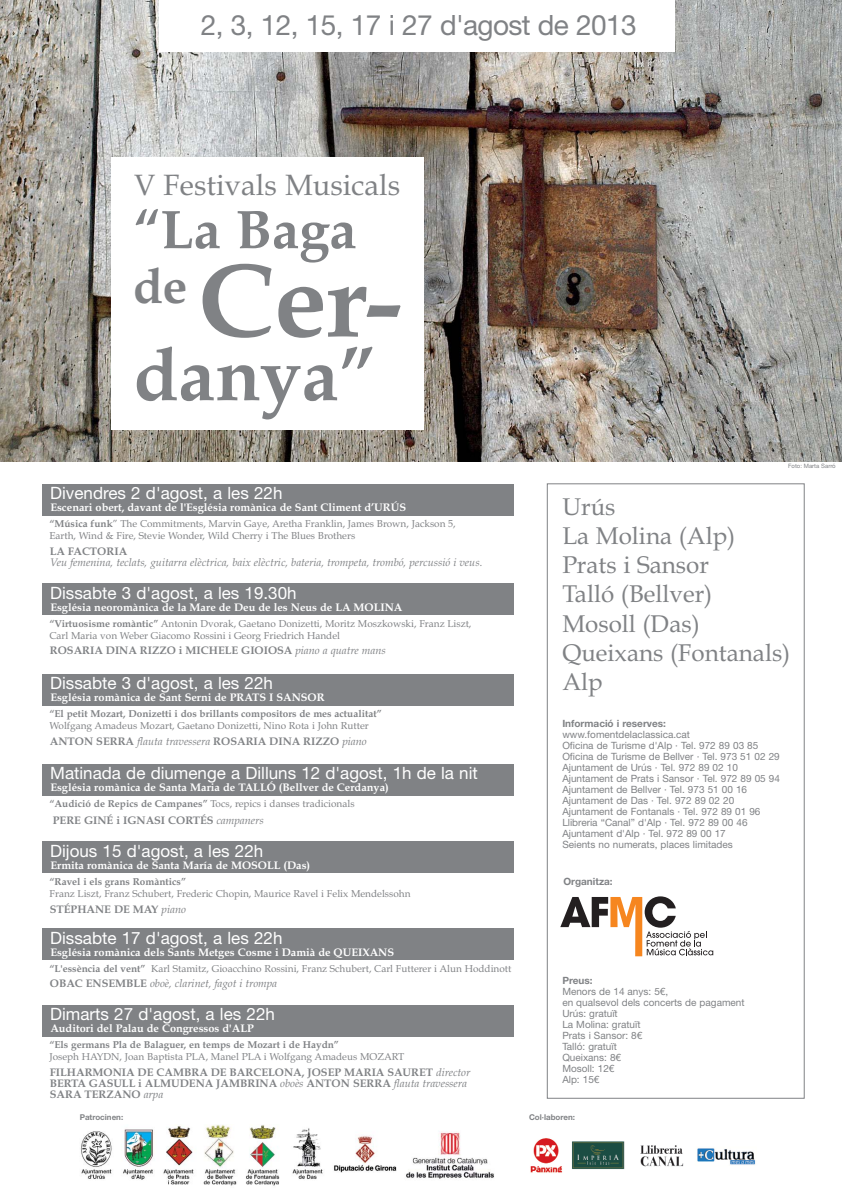
<style>
.page{position:relative;width:842px;height:1191px;background:#fff}
.page>*{position:absolute;margin:0;border:0;box-sizing:border-box;transform-origin:0 0}
.t1{font:700 105.1px "Book Antiqua";color:#808285}
.t2{font:700 74px "Book Antiqua";color:#808285}
.t3{font:700 54.3px "Book Antiqua";color:#808285}
.t4{font:29.4px "Book Antiqua";color:#808285}
.t5{font:28px "Helvetica Neue LT Std";letter-spacing:-.02em;color:#808285}
.t6{font:24.2px/29.3px "Book Antiqua";color:#808285}
.t7{font:17px "Helvetica Neue LT Std";color:#fff}
.t8{font:700 11px "Book Antiqua";color:#fff}
.t9{font:700 11px/11px "Book Antiqua";color:#808285}
.t10{font:italic 11px "Book Antiqua";color:#808285}
.t11{font:10px/12.1px "Book Antiqua";color:#808285}
.t12{font:10px/11px "Helvetica Neue LT Std";color:#808285}
.t13{font:700 10px "Book Antiqua";color:#808285}
.t14{font:700 10px "Helvetica Neue LT Std";color:#808285}
.t15{font:700 8px "Helvetica Neue LT Std";color:#808285}
.t16{font:6px "Helvetica Neue LT Std";color:#808285}
.s1{font-weight:700}
.s2{font-weight:400;font-style:italic}
.s3{font-weight:700;font-style:normal}
</style>
<div class="page">
<div style="left:547px;top:483px;width:257px;height:615px;border:1px solid #808285"></div>
<div style="left:43px;top:484px;width:471px;height:31px;background:#808285"></div>
<img style="left:0;top:1px;width:842px;height:461px">
<div style="left:111px;top:158px;width:312px;height:272px;background:#fff"></div>
<div style="left:159px;top:1px;width:516px;height:51px;background:#fff"></div>
<img style="left:530px;top:1138px;width:226px;height:35px">
<img style="left:80px;top:1125px;width:414px;height:61px">
<svg style="left:560px;top:896px;width:153px;height:60px"></svg>
<div style="left:43px;top:583px;width:471px;height:32px;background:#808285"></div>
<div style="left:43px;top:674px;width:471px;height:31px;background:#808285"></div>
<div style="left:43px;top:841px;width:471px;height:32px;background:#808285"></div>
<div style="left:43px;top:1004px;width:471px;height:32px;background:#808285"></div>
<div style="left:43px;top:928px;width:471px;height:32px;background:#808285"></div>
<div style="left:43px;top:764px;width:471px;height:31px;background:#808285"></div>
<h3 class="t5" style="left:201px;top:14px;width:437px">2, 3, 12, 15, 17 i 27 d'agost de 2013</h3>
<h3 class="t4" style="left:134px;top:174px;width:267px">V Festivals Musicals</h3>
<h3 class="t3" style="left:133px;top:209px;width:225px">“La Baga</h3>
<h1 class="t1" style="left:133px;top:260px;width:270px"><sup>de</sup> Cer-</h1>
<h2 class="t2" style="left:133px;top:346px;width:244px">danya”</h2>
<h3 class="t7" style="left:50px;top:487px;width:234px">Divendres 2 d'agost, a les 22h</h3>
<p class="t8" style="left:50px;top:503px;width:357px">Escenari obert, davant de l'Església romànica de Sant Climent d’URÚS</p>
<p class="t11" style="left:49px;top:519px;width:408px"><span class="s1">“Música funk</span>” The Commitments, Marvin Gaye, Aretha Franklin, James Brown, Jackson 5,<br>Earth, Wind &amp; Fire, Stevie Wonder, Wild Cherry i The Blues Brothers</p>
<p class="t9" style="left:50px;top:547px;width:79px">LA FACTORIA</p>
<p class="t10" style="left:50px;top:558px;width:434px">Veu femenina, teclats, guitarra elèctrica, baix elèctric, bateria, trompeta, trombó, percussió i veus.</p>
<h3 class="t7" style="left:50px;top:586px;width:248px">Dissabte 3 d'agost, a les 19.30h</h3>
<p class="t8" style="left:50px;top:602px;width:353px">Església neoromànica de la Mare de Deu de les Neus de LA MOLINA</p>
<p class="t11" style="left:49px;top:618px;width:423px"><span class="s1">“Virtuosisme romàntic”</span> Antonin Dvorak, Gaetano Donizetti, Moritz Moszkowski, Franz Liszt,<br>Carl Maria von Weber Giacomo Rossini i Georg Friedrich Handel</p>
<p class="t9" style="left:50px;top:646px;width:337px">ROSARIA DINA RIZZO i MICHELE GIOIOSA <span class="s2">piano a quatre mans</span></p>
<h3 class="t7" style="left:50px;top:676px;width:224px">Dissabte 3 d'agost, a les 22h</h3>
<p class="t8" style="left:50px;top:693px;width:276px">Església romànica de Sant Serni de PRATS I SANSOR</p>
<p class="t13" style="left:49px;top:710px;width:334px">“El petit Mozart, Donizetti i dos brillants compositors de mes actualitat”</p>
<p class="t11" style="left:49px;top:721px;width:321px">Wolfgang Amadeus Mozart, Gaetano Donizetti, Nino Rota i John Rutter</p>
<p class="t9" style="left:50px;top:736px;width:318px">ANTON SERRA <span class="s2">flauta travessera</span> ROSARIA DINA RIZZO <span class="s2">piano</span></p>
<h3 class="t7" style="left:50px;top:766px;width:429px">Matinada de diumenge a Dilluns 12 d'agost, 1h de la nit</h3>
<p class="t8" style="left:50px;top:783px;width:340px">Església romànica de Santa Maria de TALLÓ (Bellver de Cerdanya)</p>
<p class="t11" style="left:49px;top:799px;width:307px"><span class="s1">“Audició de Repics de Campanes”</span> Tocs, repics i danses tradicionals</p>
<p class="t9" style="left:53px;top:815px;width:212px">PERE GINÉ i IGNASI CORTÉS <span class="s2">campaners</span></p>
<h3 class="t7" style="left:50px;top:844px;width:214px">Dijous 15 d'agost, a les 22h</h3>
<p class="t8" style="left:50px;top:860px;width:261px">Ermita romànica de Santa María de MOSOLL (Das)</p>
<p class="t13" style="left:49px;top:877px;width:138px">“Ravel i els grans Romàntics”</p>
<p class="t11" style="left:49px;top:888px;width:362px">Franz Liszt, Franz Schubert, Frederic Chopin, Maurice Ravel i Felix Mendelssohn</p>
<p class="t9" style="left:50px;top:904px;width:138px">STÉPHANE DE MAY <span class="s2">piano</span></p>
<h3 class="t7" style="left:50px;top:931px;width:234px">Dissabte 17 d'agost, a les 22h</h3>
<p class="t8" style="left:50px;top:947px;width:345px">Església romànica dels Sants Metges Cosme i Damià de QUEIXANS</p>
<p class="t11" style="left:49px;top:963px;width:463px"><span class="s1">“L'essència del vent”</span> Karl Stamitz, Gioacchino Rossini, Franz Schubert, Carl Futterer i Alun Hoddinott</p>
<p class="t10" style="left:50px;top:979px;width:229px"><span class="s3">OBAC ENSEMBLE</span> oboè, clarinet, fagot i trompa</p>
<h3 class="t7" style="left:50px;top:1007px;width:226px">Dimarts 27 d'agost, a les 22h</h3>
<p class="t8" style="left:50px;top:1023px;width:205px">Auditori del Palau de Congressos d'ALP</p>
<p class="t13" style="left:49px;top:1040px;width:291px">“Els germans Pla de Balaguer, en temps de Mozart i de Haydn”</p>
<p class="t11" style="left:49px;top:1051px;width:356px">Joseph HAYDN, Joan Baptista PLA, Manel PLA i Wolfgang Amadeus MOZART</p>
<p class="t9" style="left:50px;top:1067px;width:422px">FILHARMONIA DE CAMBRA DE BARCELONA, JOSEP MARIA SAURET <span class="s2">director<br></span>BERTA GASULL i ALMUDENA JAMBRINA <span class="s2">oboès</span> ANTON SERRA <span class="s2">flauta travessera<br></span>SARA TERZANO <span class="s2">arpa</span></p>
<p class="t16" style="left:788px;top:464px;width:49px">Foto: Marta Sarró</p>
<h3 class="t6" style="left:562px;top:494px;width:229px">Urús<br>La Molina (Alp)<br>Prats i Sansor<br>Talló (Bellver)<br>Mosoll (Das)<br>Queixans (Fontanals)<br>Alp</h3>
<p class="t14" style="left:562px;top:719px;width:105px">Informació i reserves:</p>
<p class="t12" style="left:562px;top:730px;width:219px">www.fomentdelaclassica.cat<br>Oficina de Turisme d'Alp · Tel. 972 89 03 85<br>Oficina de Turisme de Bellver · Tel. 973 51 02 29<br>Ajuntament de Urús · Tel. 972 89 02 10<br>Ajuntament de Prats i Sansor · Tel. 972 89 05 94<br>Ajuntament de Bellver · Tel. 973 51 00 16<br>Ajuntament de Das · Tel. 972 89 02 20<br>Ajuntament de Fontanals · Tel. 972 89 01 96<br>Llibreria “Canal” d'Alp · Tel. 972 89 00 46<br>Ajuntament d'Alp · Tel. 972 89 00 17<br>Seients no numerats, places limitades</p>
<p class="t14" style="left:563px;top:877px;width:51px">Organitza:</p>
<p class="t14" style="left:562px;top:977px;width:32px">Preus:</p>
<p class="t12" style="left:562px;top:987px;width:184px">Menors de 14 anys: 5€,<br>en qualsevol dels concerts de pagament<br>Urús: gratuït<br>La Molina: gratuït<br>Prats i Sansor: 8€<br>Talló: gratuït<br>Queixans: 8€<br>Mosoll: 12€<br>Alp: 15€</p>
<p class="t15" style="left:80px;top:1114px;width:45px">Patrocinen:</p>
<p class="t15" style="left:529px;top:1114px;width:48px">Col·laboren:</p>
</div>
